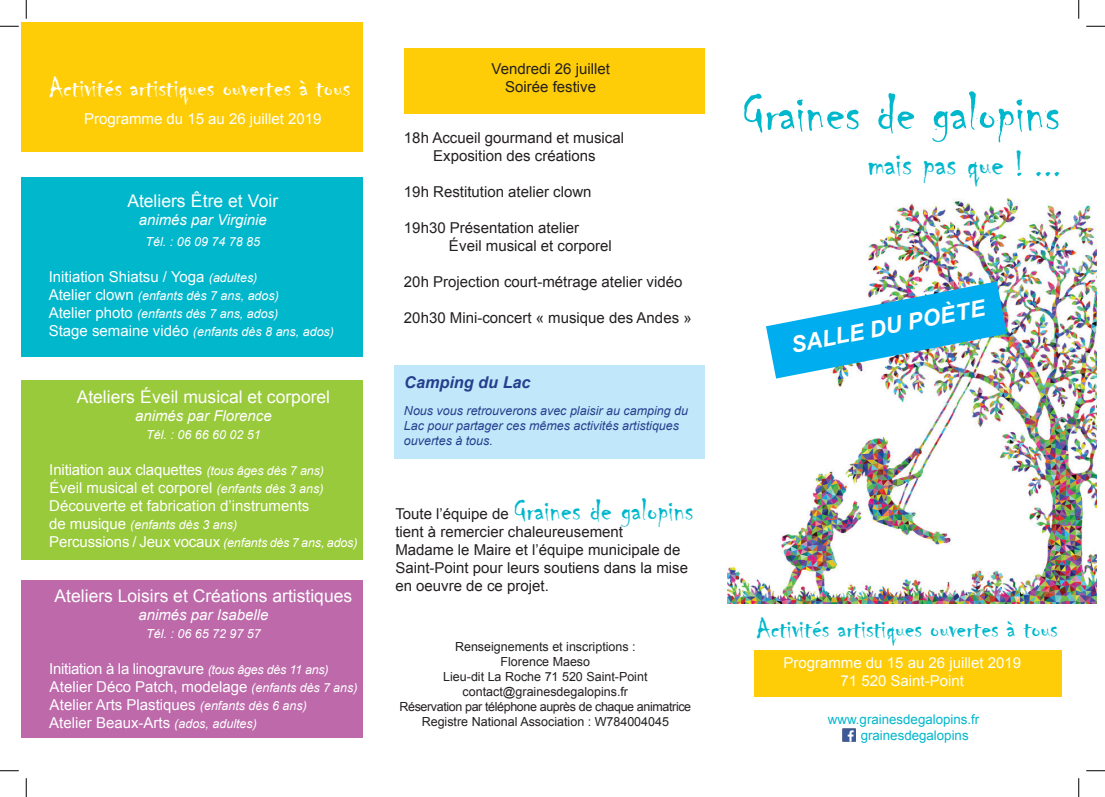
<style>
.page{position:relative;width:1105px;height:797px;background:#fff}
.page>*{position:absolute;margin:0;border:0;box-sizing:border-box;transform-origin:0 0}
.t1{font:57.5px "Chiller";color:#00b7cc}
.t2{font:37.5px "Chiller";color:#00b7cc}
.t3{font:32.5px "Chiller";color:#00b7cc}
.t4{font:28.75px "Chiller";color:#00b7cc}
.t5{font:28.75px "Chiller";color:#fff}
.t6{font:italic 700 22.5px "Arial";color:#fff}
.t7{font:17.5px "Arial";color:#fff}
.t8{font:italic 700 16.25px "Arial";color:#253f8e}
.t9{font:15px "Arial";color:#fff}
.t10{font:15px/18px "Arial";color:#231f20}
.t11{font:italic 15px "Arial";color:#fff}
.t12{font:15px "Arial";letter-spacing:-.02em;color:#fff}
.t13{font:13.25px "Arial";color:#00b7cc}
.t14{font:italic 12.5px "Arial";color:#fff}
.t15{font:12.5px "Arial";color:#231f20}
.t16{font:italic 12.5px/15px "Arial";color:#253f8e}
.t17{font:12.5px "Arial";letter-spacing:-.03em;color:#231f20}
.s1{font-style:italic;font-size:12.5px}
.s2{font-style:normal;font-size:15px}
</style>
<div class="page">
<div style="left:21px;top:177px;width:341px;height:180px;background:#00b7cc"></div>
<div style="left:21px;top:380px;width:341px;height:179px;background:#99ca3b"></div>
<div style="left:21px;top:580px;width:341px;height:157px;background:#bd69aa"></div>
<div style="left:404px;top:48px;width:301px;height:66px;background:#fecd08"></div>
<div style="left:21px;top:23px;width:341px;height:129px;background:#fecd08"></div>
<img style="left:728px;top:198px;width:368px;height:405px">
<div style="left:755px;top:650px;width:307px;height:46px;background:#fecd08"></div>
<img style="left:842px;top:728px;width:14px;height:14px">
<img style="left:766px;top:281px;width:241px;height:97px">
<div style="left:394px;top:366px;width:311px;height:93px;background:#c1e8fa"></div>
<svg style="left:0;top:25px;width:19px;height:2px"></svg>
<svg style="left:1086px;top:25px;width:19px;height:2px"></svg>
<svg style="left:0;top:770px;width:19px;height:1px"></svg>
<svg style="left:1086px;top:770px;width:19px;height:1px"></svg>
<svg style="left:25px;top:0;width:2px;height:19px"></svg>
<svg style="left:25px;top:778px;width:2px;height:19px"></svg>
<svg style="left:1078px;top:0;width:1px;height:19px"></svg>
<svg style="left:1078px;top:778px;width:1px;height:19px"></svg>
<p class="t5" style="left:49px;top:71px;width:303px">Activités artistiques ouvertes à tous</p>
<p class="t9" style="left:84px;top:108px;width:239px">Programme du 15 au 26 juillet 2019</p>
<p class="t7" style="left:127px;top:189px;width:153px">Ateliers Être et Voir</p>
<p class="t11" style="left:139px;top:210px;width:130px">animés par Virginie</p>
<p class="t14" style="left:145px;top:234px;width:116px">Tél. : 06 09 74 78 85</p>
<p class="t9" style="left:49px;top:267px;width:210px">Initiation Shiatsu / Yoga <span class="s1">(adultes)</span></p>
<p class="t14" style="left:49px;top:288px;width:232px"><span class="s2">Atelier clown</span> (enfants dès 7 ans, ados)</p>
<p class="t14" style="left:49px;top:306px;width:231px"><span class="s2">Atelier photo</span> (enfants dès 7 ans, ados)</p>
<p class="t14" style="left:49px;top:324px;width:287px"><span class="s2">Stage semaine vidéo</span> (enfants dès 8 ans, ados)</p>
<p class="t7" style="left:77px;top:384px;width:255px">Ateliers Éveil musical et corporel</p>
<p class="t11" style="left:135px;top:406px;width:138px">animés par Florence</p>
<p class="t14" style="left:146px;top:426px;width:116px">Tél. : 06 66 60 02 51</p>
<p class="t9" style="left:49px;top:459px;width:276px">Initiation aux claquettes <span class="s1">(tous âges dès 7 ans)</span></p>
<p class="t9" style="left:50px;top:477px;width:275px">Éveil musical et corporel <span class="s1">(enfants dès 3 ans)</span></p>
<p class="t9" style="left:49px;top:495px;width:262px">Découverte et fabrication d’instruments</p>
<p class="t14" style="left:49px;top:516px;width:189px"><span class="s2">de musique</span> (enfants dès 3 ans)</p>
<p class="t9" style="left:49px;top:531px;width:310px">Percussions / Jeux vocaux <span class="s1">(enfants dès 7 ans, ados)</span></p>
<p class="t7" style="left:55px;top:583px;width:299px">Ateliers Loisirs et Créations artistiques</p>
<p class="t11" style="left:138px;top:604px;width:132px">animés par Isabelle</p>
<p class="t14" style="left:146px;top:625px;width:116px">Tél. : 06 65 72 97 57</p>
<p class="t12" style="left:49px;top:658px;width:281px">Initiation à la linogravure <span class="s1">(tous âges dès 11 ans)</span></p>
<p class="t9" style="left:50px;top:676px;width:310px">Atelier Déco Patch, modelage <span class="s1">(enfants dès 7 ans)</span></p>
<p class="t9" style="left:50px;top:694px;width:259px">Atelier Arts Plastiques <span class="s1">(enfants dès 6 ans)</span></p>
<p class="t9" style="left:49px;top:712px;width:209px">Atelier Beaux-Arts <span class="s1">(ados, adultes)</span></p>
<p class="t10" style="left:491px;top:59px;width:120px">Vendredi 26 juillet</p>
<p class="t10" style="left:505px;top:77px;width:92px">Soirée festive</p>
<p class="t10" style="left:404px;top:129px;width:222px">18h Accueil gourmand et musical</p>
<p class="t10" style="left:433px;top:147px;width:164px">Exposition des créations</p>
<p class="t10" style="left:404px;top:183px;width:189px">19h Restitution atelier clown</p>
<p class="t10" style="left:404px;top:219px;width:177px">19h30 Présentation atelier</p>
<p class="t10" style="left:449px;top:237px;width:164px">Éveil musical et corporel</p>
<p class="t10" style="left:404px;top:273px;width:280px">20h Projection court-métrage atelier vidéo</p>
<p class="t10" style="left:404px;top:309px;width:289px">20h30 Mini-concert « musique des Andes »</p>
<p class="t8" style="left:404px;top:371px;width:128px">Camping du Lac</p>
<p class="t16" style="left:404px;top:403px;width:286px">Nous vous retrouverons avec plaisir au camping du<br>Lac pour partager ces mêmes activités artistiques ouvertes à tous.</p>
<p class="t3" style="left:514px;top:492px;width:181px">Graines de galopins</p>
<p class="t10" style="left:395px;top:504px;width:115px">Toute l’équipe de</p>
<p class="t10" style="left:395px;top:522px;width:294px">tient à remercier chaleureusement<br>Madame le Maire et l’équipe municipale de Saint-Point pour leurs soutiens dans la mise en oeuvre de ce projet.</p>
<p class="t1" style="left:742px;top:81px;width:320px">Graines de galopins</p>
<p class="t2" style="left:867px;top:143px;width:196px">mais pas que ! ...</p>
<p class="t6" style="left:788px;top:330px;width:198px;rotate:-11deg">SALLE DU POÈTE</p>
<p class="t4" style="left:756px;top:613px;width:303px">Activités artistiques ouvertes à tous</p>
<p class="t15" style="left:455px;top:638px;width:182px">Renseignements et inscriptions :</p>
<p class="t15" style="left:501px;top:653px;width:91px">Florence Maeso</p>
<p class="t15" style="left:443px;top:668px;width:206px">Lieu-dit La Roche 71 520 Saint-Point</p>
<p class="t15" style="left:463px;top:683px;width:167px">contact@grainesdegalopins.fr</p>
<p class="t17" style="left:399px;top:698px;width:293px">Réservation par téléphone auprès de chaque animatrice</p>
<p class="t15" style="left:422px;top:713px;width:249px">Registre National Association : W784004045</p>
<p class="t13" style="left:828px;top:710px;width:153px">www.grainesdegalopins.fr</p>
<p class="t13" style="left:861px;top:726px;width:109px">grainesdegalopins</p>
<p class="t9" style="left:783px;top:653px;width:239px">Programme du 15 au 26 juillet 2019</p>
<p class="t9" style="left:840px;top:671px;width:125px">71 520 Saint-Point</p>
</div>
